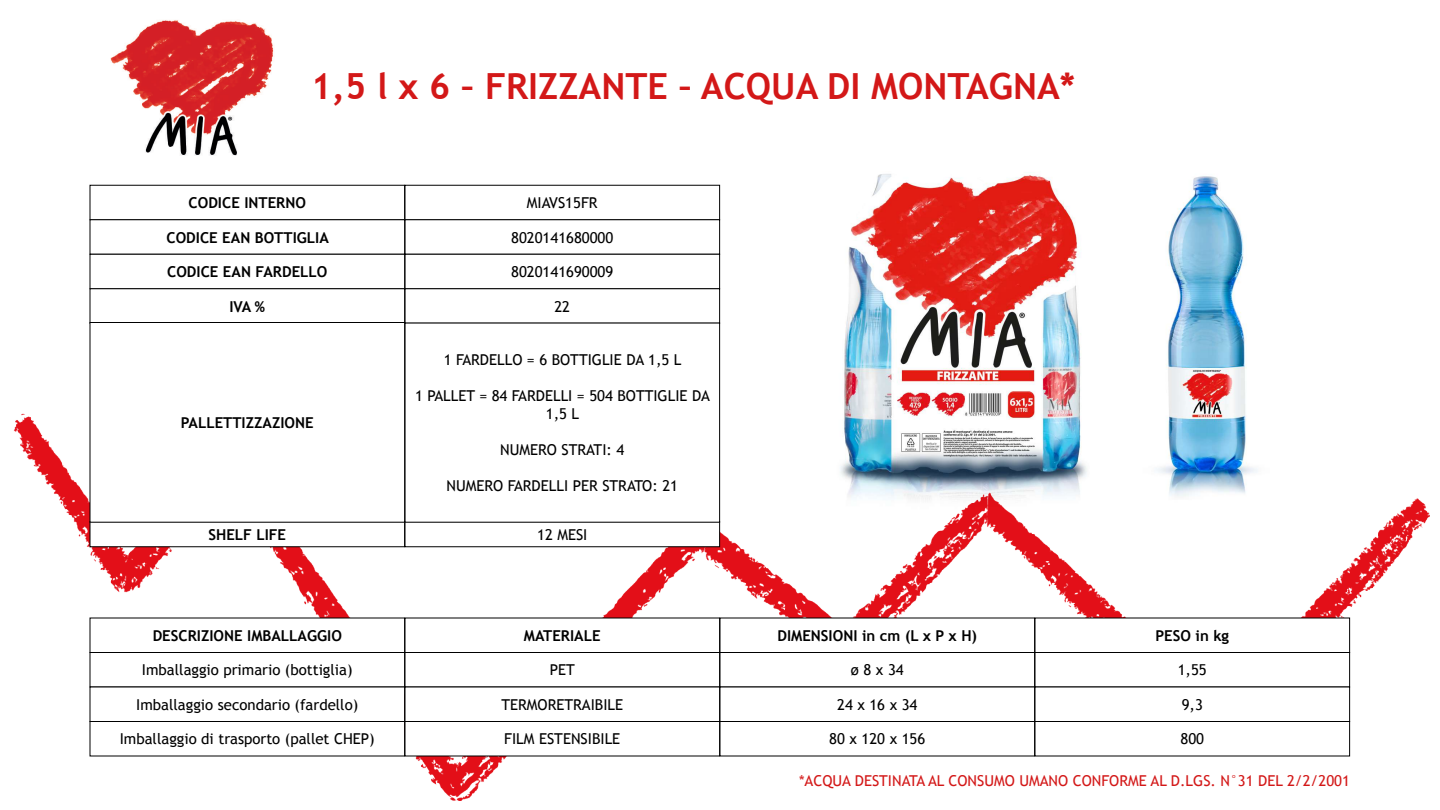
<style>
.page{position:relative;width:1440px;height:810px;background:#fff}
.page>*{position:absolute;margin:0;border:0;box-sizing:border-box;transform-origin:0 0}
.t1{font:700 36px "Trebuchet MS";color:#d31818}
.t2{font:15px/18px "Trebuchet MS";color:#000;text-align:center}
.t3{font:700 15px "Trebuchet MS";color:#000}
.t4{font:15px "Trebuchet MS";color:#d31818}
</style>
<div class="page">
<img style="left:110px;top:20px;width:164px;height:136px">
<img style="left:844px;top:172px;width:237px;height:224px">
<img style="left:1166px;top:176px;width:81px;height:220px">
<img style="left:13px;top:396px;width:1417px;height:405px">
<div style="left:90px;top:618px;width:315px;height:35px;background:#fff"></div>
<div style="left:405px;top:618px;width:315px;height:35px;background:#fff"></div>
<div style="left:90px;top:652px;width:315px;height:35px;background:#fff;border:1px solid #000"></div>
<div style="left:405px;top:652px;width:315px;height:35px;background:#fff;border:1px solid #000"></div>
<div style="left:90px;top:687px;width:315px;height:35px;background:#fff"></div>
<div style="left:405px;top:687px;width:315px;height:35px;background:#fff"></div>
<div style="left:720px;top:618px;width:315px;height:35px;background:#fff"></div>
<div style="left:1035px;top:618px;width:315px;height:35px;background:#fff"></div>
<div style="left:720px;top:652px;width:315px;height:35px;background:#fff;border:1px solid #000"></div>
<div style="left:1035px;top:652px;width:315px;height:35px;background:#fff;border:1px solid #000"></div>
<div style="left:720px;top:687px;width:315px;height:35px;background:#fff"></div>
<div style="left:1035px;top:687px;width:315px;height:35px;background:#fff"></div>
<div style="left:90px;top:721px;width:315px;height:35px;background:#fff;border:1px solid #000"></div>
<div style="left:405px;top:721px;width:315px;height:35px;background:#fff;border:1px solid #000"></div>
<div style="left:720px;top:721px;width:315px;height:35px;background:#fff;border:1px solid #000"></div>
<div style="left:1035px;top:721px;width:315px;height:35px;background:#fff;border:1px solid #000"></div>
<div style="left:90px;top:521px;width:315px;height:26px;background:#fff"></div>
<div style="left:405px;top:521px;width:315px;height:26px;background:#fff"></div>
<div style="left:405px;top:219px;width:315px;height:36px;background:#fff;border:1px solid #000"></div>
<div style="left:405px;top:254px;width:315px;height:35px;background:#fff;border:1px solid #000"></div>
<div style="left:405px;top:288px;width:315px;height:36px;background:#fff;border:1px solid #000"></div>
<div style="left:405px;top:323px;width:315px;height:200px;background:#fff"></div>
<div style="left:90px;top:219px;width:315px;height:36px;background:#fff;border:1px solid #000"></div>
<div style="left:90px;top:254px;width:315px;height:35px;background:#fff;border:1px solid #000"></div>
<div style="left:90px;top:288px;width:315px;height:36px;background:#fff;border:1px solid #000"></div>
<div style="left:90px;top:322px;width:315px;height:201px;background:#fff;border:1px solid #000"></div>
<h1 class="t1" style="left:311px;top:64px;width:766px">1,5 l x 6 – FRIZZANTE – ACQUA DI MONTAGNA*</h1>
<p class="t3" style="left:189px;top:193px;width:119px">CODICE INTERNO</p>
<p class="t2" style="left:527px;top:194px;width:72px">MIAVS15FR</p>
<p class="t3" style="left:167px;top:228px;width:164px">CODICE EAN BOTTIGLIA</p>
<p class="t3" style="left:167px;top:262px;width:162px">CODICE EAN FARDELLO</p>
<p class="t3" style="left:229px;top:297px;width:37px">IVA %</p>
<p class="t3" style="left:181px;top:413px;width:134px">PALLETTIZZAZIONE</p>
<p class="t2" style="left:511px;top:228px;width:104px">8020141680000</p>
<p class="t2" style="left:511px;top:263px;width:104px">8020141690009</p>
<p class="t2" style="left:554px;top:297px;width:17px">22</p>
<p class="t2" style="left:444px;top:351px;width:239px">1 FARDELLO = 6 BOTTIGLIE DA 1,5 L</p>
<p class="t2" style="left:415px;top:387px;width:296px">1 PALLET = 84 FARDELLI = 504 BOTTIGLIE DA<br>1,5 L</p>
<p class="t2" style="left:500px;top:441px;width:126px">NUMERO STRATI: 4</p>
<p class="t2" style="left:446px;top:477px;width:233px">NUMERO FARDELLI PER STRATO: 21</p>
<p class="t3" style="left:208px;top:525px;width:79px">SHELF LIFE</p>
<p class="t2" style="left:537px;top:526px;width:52px">12 MESI</p>
<p class="t3" style="left:153px;top:626px;width:191px">DESCRIZIONE IMBALLAGGIO</p>
<p class="t3" style="left:524px;top:626px;width:78px">MATERIALE</p>
<p class="t2" style="left:142px;top:661px;width:212px">Imballaggio primario (bottiglia)</p>
<p class="t2" style="left:550px;top:661px;width:27px">PET</p>
<p class="t2" style="left:136px;top:696px;width:224px">Imballaggio secondario (fardello)</p>
<p class="t2" style="left:501px;top:696px;width:123px">TERMORETRAIBILE</p>
<p class="t3" style="left:777px;top:626px;width:201px">DIMENSIONI in cm (L x P x H)</p>
<p class="t3" style="left:1155px;top:626px;width:75px">PESO in kg</p>
<p class="t2" style="left:851px;top:661px;width:54px">ø 8 x 34</p>
<p class="t2" style="left:1178px;top:661px;width:31px">1,55</p>
<p class="t2" style="left:837px;top:696px;width:82px">24 x 16 x 34</p>
<p class="t2" style="left:1182px;top:696px;width:23px">9,3</p>
<p class="t2" style="left:120px;top:730px;width:257px">Imballaggio di trasporto (pallet CHEP)</p>
<p class="t2" style="left:504px;top:730px;width:118px">FILM ESTENSIBILE</p>
<p class="t2" style="left:829px;top:730px;width:98px">80 x 120 x 156</p>
<p class="t4" style="left:799px;top:772px;width:552px">*ACQUA DESTINATA AL CONSUMO UMANO CONFORME AL D.LGS. N°31 DEL 2/2/2001</p>
<p class="t2" style="left:1181px;top:730px;width:25px">800</p>
</div>
